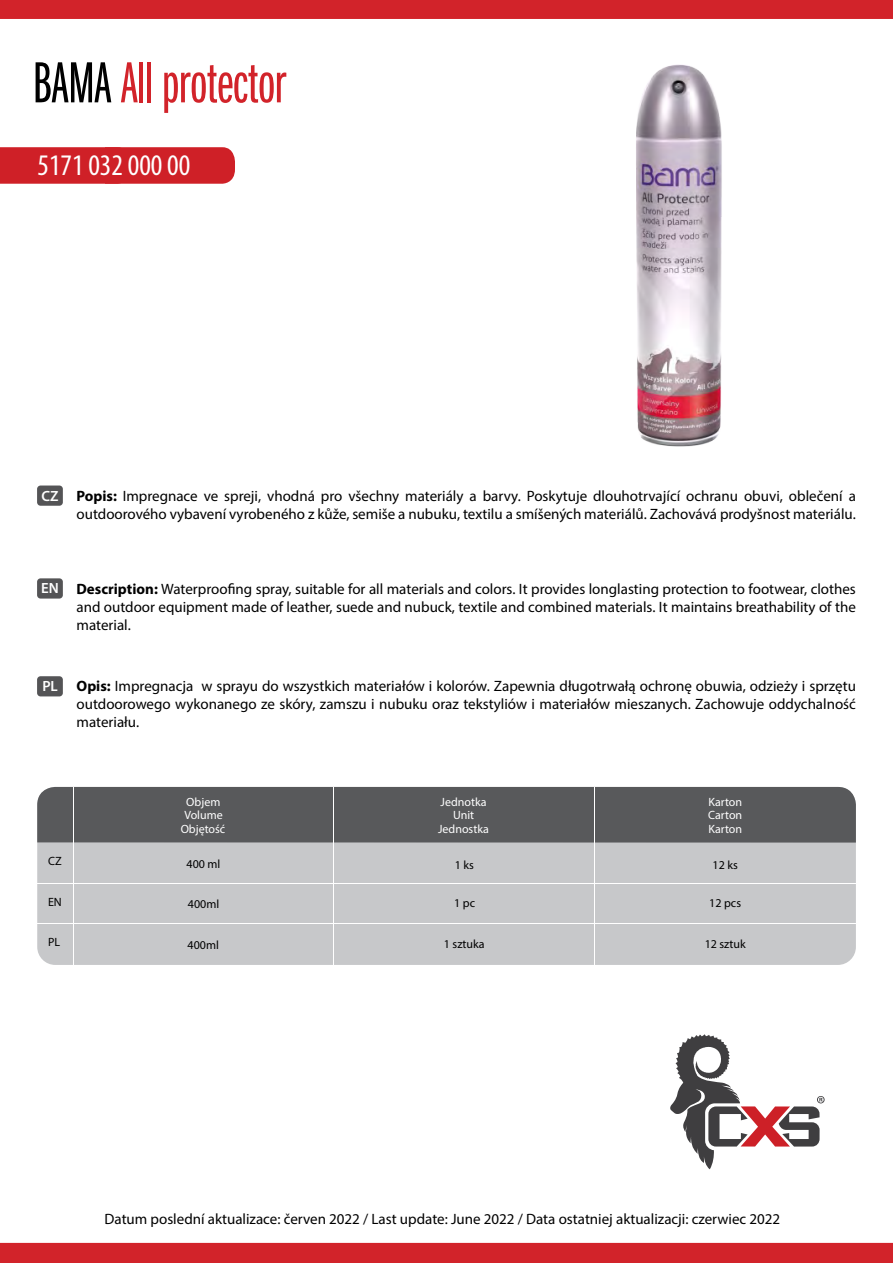
<style>
.page{position:relative;width:893px;height:1263px;background:#fff}
.page>*{position:absolute;margin:0;border:0;box-sizing:border-box;transform-origin:0 0}
.t1{font:60px "Franklin Got Itc DOT Boo Ext Com";letter-spacing:-.01em;color:#d2232a}
.t2{font:condensed 30px "Myriad Pro";color:#fff}
.t3{font:15px/18px "Myriad Pro";color:#000;text-align:justify}
.t4{font:600 14.85px "Myriad Pro";color:#fff}
.t5{font:12px "Myriad Pro";color:#fff}
.t6{font:12px "Myriad Pro";color:#000}
.s1{color:#000}
.s2{font-weight:700}
</style>
<div class="page">
<div style="left:0;top:147px;width:235px;height:37px;background:#cf2027"></div>
<img style="left:636px;top:64px;width:86px;height:383px">
<svg style="left:670px;top:1034px;width:155px;height:135px"></svg>
<div style="left:37px;top:485px;width:26px;height:21px;background:#545456;border-radius:3px"></div>
<div style="left:37px;top:578px;width:26px;height:21px;background:#545456;border-radius:3px"></div>
<div style="left:37px;top:676px;width:26px;height:20px;background:#545456;border-radius:3px"></div>
<div style="left:0;top:0;width:893px;height:19px;background:#d2232a"></div>
<div style="left:0;top:1243px;width:893px;height:20px;background:#d2232a"></div>
<div style="left:37px;top:787px;width:819px;height:178px;background:#c7c8ca;border-radius:18px"></div>
<div style="left:37px;top:787px;width:819px;height:55px;background:#58595b"></div>
<hr style="left:37px;top:923px;width:819px;height:1px;background:#fff">
<hr style="left:37px;top:883px;width:819px;height:1px;background:#fff">
<hr style="left:73px;top:787px;width:1px;height:178px;background:#fff">
<hr style="left:594px;top:787px;width:1px;height:178px;background:#fff">
<hr style="left:333px;top:787px;width:1px;height:178px;background:#fff">
<h1 class="t1" style="left:33px;top:51px;width:255px"><span class="s1">BAMA</span> All protector</h1>
<h2 class="t2" style="left:38px;top:147px;width:154px">5171 032 000 00</h2>
<p class="t4" style="left:42px;top:486px;width:19px">CZ</p>
<p class="t3" style="left:77px;top:486px;width:781px"><span class="s2">Popis:</span> Impregnace ve spreji, vhodná pro všechny materiály a barvy. Poskytuje dlouhotrvající ochranu obuvi, oblečení a outdoorového vybavení vyrobeného z kůže, semiše a nubuku, textilu a smíšených materiálů. Zachovává prodyšnost materiálu.</p>
<p class="t4" style="left:41px;top:579px;width:19px">EN</p>
<p class="t3" style="left:77px;top:579px;width:781px"><span class="s2">Description:</span> Waterproofing spray, suitable for all materials and colors. It provides longlasting protection to footwear, clothes and outdoor equipment made of leather, suede and nubuck, textile and combined materials. It maintains breathability of the material.</p>
<p class="t4" style="left:42px;top:677px;width:17px">PL</p>
<p class="t3" style="left:77px;top:677px;width:781px"><span class="s2">Opis:</span> Impregnacja w sprayu do wszystkich materiałów i kolorów. Zapewnia długotrwałą ochronę obuwia, odzieży i sprzętu outdoorowego wykonanego ze skóry, zamszu i nubuku oraz tekstyliów i materiałów mieszanych. Zachowuje oddychalność materiału.</p>
<p class="t5" style="left:186px;top:794px;width:36px">Objem</p>
<p class="t5" style="left:181px;top:821px;width:46px">Objętość</p>
<p class="t5" style="left:184px;top:808px;width:40px">Volume</p>
<p class="t5" style="left:441px;top:794px;width:48px">Jednotka</p>
<p class="t5" style="left:438px;top:821px;width:52px">Jednostka</p>
<p class="t5" style="left:453px;top:808px;width:23px">Unit</p>
<p class="t5" style="left:708px;top:794px;width:35px">Karton</p>
<p class="t5" style="left:708px;top:821px;width:35px">Karton</p>
<p class="t5" style="left:708px;top:808px;width:36px">Carton</p>
<p class="t6" style="left:48px;top:854px;width:15px">CZ</p>
<p class="t6" style="left:187px;top:856px;width:35px">400 ml</p>
<p class="t6" style="left:713px;top:858px;width:27px">12 ks</p>
<p class="t6" style="left:455px;top:858px;width:21px">1 ks</p>
<p class="t6" style="left:48px;top:894px;width:15px">EN</p>
<p class="t6" style="left:188px;top:896px;width:33px">400ml</p>
<p class="t6" style="left:454px;top:896px;width:22px">1 pc</p>
<p class="t6" style="left:709px;top:896px;width:33px">12 pcs</p>
<p class="t6" style="left:48px;top:935px;width:14px">PL</p>
<p class="t6" style="left:188px;top:937px;width:33px">400ml</p>
<p class="t6" style="left:444px;top:937px;width:42px">1 sztuka</p>
<p class="t6" style="left:705px;top:937px;width:42px">12 sztuk</p>
<p class="t3" style="left:105px;top:1209px;width:677px">Datum poslední aktualizace: červen 2022 / Last update: June 2022 / Data ostatniej aktualizacji: czerwiec 2022</p>
</div>
